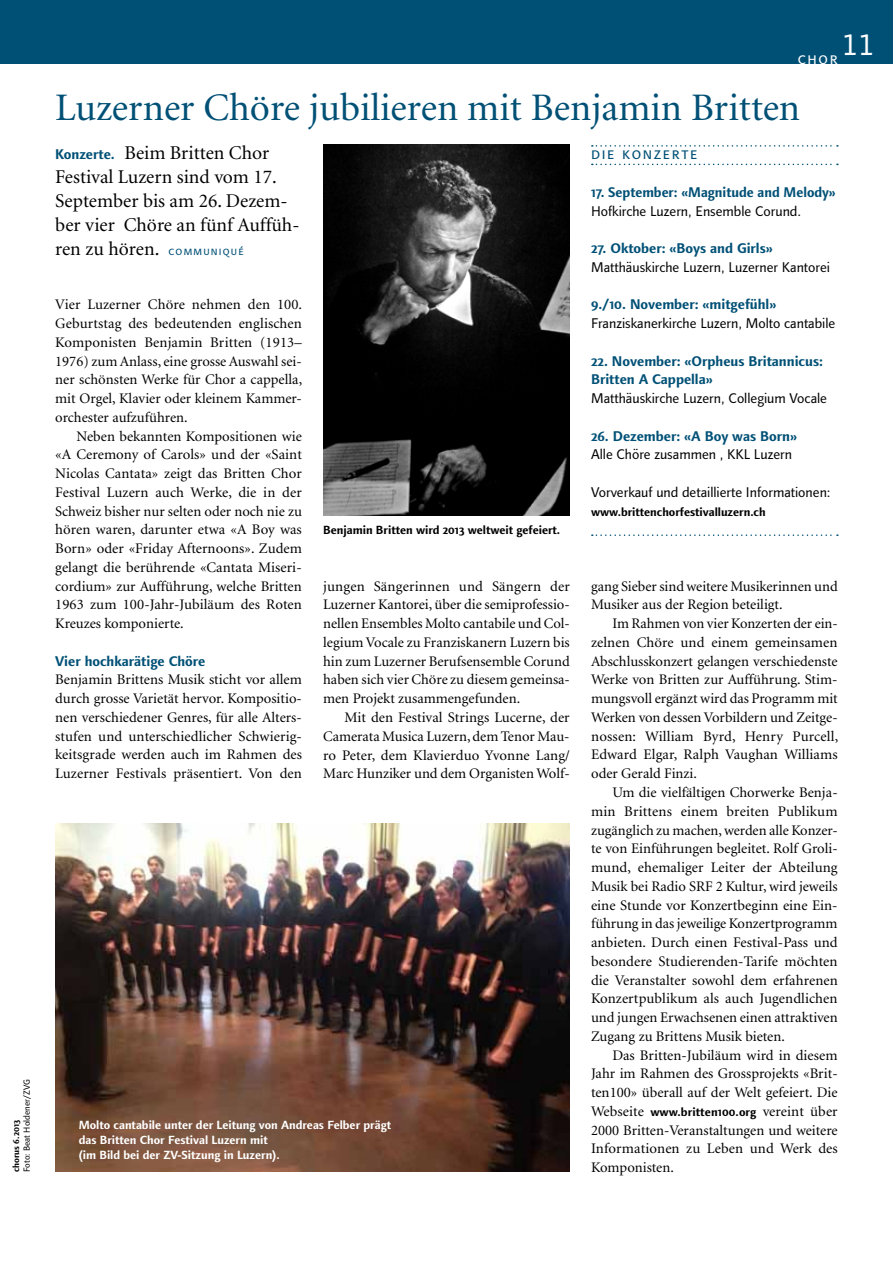
<style>
.page{position:relative;width:893px;height:1263px;background:#fff}
.page>*{position:absolute;margin:0;border:0;box-sizing:border-box;transform-origin:0 0}
.t1{font:39px "Minion LT";color:#005076}
.t2{font:31.5px "Linotype Finnegan";color:#fff}
.t3{font:19.5px/24px "Minion LT";color:#000}
.t4{font:16.5px "Linotype Finnegan SC";letter-spacing:.1em;color:#005076}
.t5{font:16.5px "Linotype Finnegan SC";color:#fff}
.t6{font:14.7px/18.8px "Minion LT";color:#000;text-align:justify}
.t7{font:14.25px "Linotype Finnegan Os F";color:#000}
.t8{font:700 14.25px/18.8px "Linotype Finnegan Os F";color:#005076}
.t9{font:700 12px/15px "Linotype Finnegan Os F";color:#fff}
.t10{font:700 12px "Linotype Finnegan Os F";color:#000}
.t11{font:9px "Linotype Finnegan Os F";color:#000}
.t12{font:700 9px "Linotype Finnegan Os F";color:#000}
.s1{font-family:"Linotype Finnegan Os F";font-weight:700;font-size:14.25px;color:#005076}
.s2{font-family:"Linotype Finnegan SC";font-size:12px;color:#005076}
.s3{font-family:"Linotype Finnegan Os F";font-weight:700;font-size:12px}
</style>
<div class="page">
<div style="left:0;top:0;width:893px;height:64px;background:#005076"></div>
<img style="left:323px;top:145px;width:247px;height:371px">
<svg style="left:592px;top:145px;width:246px;height:2px"></svg>
<svg style="left:592px;top:164px;width:246px;height:1px"></svg>
<svg style="left:592px;top:534px;width:246px;height:2px"></svg>
<img style="left:55px;top:823px;width:515px;height:349px">
<p class="t11" style="left:22px;top:1172px;width:94px;rotate:-90deg">Foto: Beat Holdener/ZVG</p>
<p class="t12" style="left:11px;top:1172px;width:53px;rotate:-90deg">chorus 6.2013</p>
<h2 class="t2" style="left:842px;top:26px;width:34px">11</h2>
<p class="t5" style="left:798px;top:49px;width:41px">chor</p>
<h1 class="t1" style="left:55px;top:89px;width:746px">Luzerner Chöre jubilieren mit Benjamin Britten</h1>
<h3 class="t3" style="left:55px;top:142px;width:246px"><span class="s1">Konzerte.</span> Beim Britten Chor<br>Festival Luzern sind vom 17.<br>September bis am 26. Dezem&shy;ber vier Chöre an fünf Auffüh&shy;ren zu hören. <span class="s2">communiqué</span></h3>
<p class="t4" style="left:591px;top:144px;width:108px">die konzerte</p>
<p class="t8" style="left:591px;top:183px;width:246px">17. September: «Magnitude and Melody»</p>
<p class="t7" style="left:591px;top:203px;width:212px">Hofkirche Luzern, Ensemble Corund.</p>
<p class="t8" style="left:591px;top:239px;width:183px">27. Oktober: «Boys and Girls»</p>
<p class="t7" style="left:591px;top:259px;width:240px">Matthäuskirche Luzern, Luzerner Kantorei</p>
<p class="t8" style="left:591px;top:295px;width:187px">9./10. November: «mitgefühl»</p>
<p class="t7" style="left:591px;top:315px;width:246px">Franziskanerkirche Luzern, Molto cantabile</p>
<p class="t8" style="left:591px;top:352px;width:233px">22. November: «Orpheus Britannicus:<br>Britten A Cappella»</p>
<p class="t7" style="left:591px;top:390px;width:238px">Matthäuskirche Luzern, Collegium Vocale</p>
<p class="t8" style="left:591px;top:427px;width:207px">26. Dezember: «A Boy was Born»</p>
<p class="t7" style="left:591px;top:446px;width:202px">Alle Chöre zusammen , KKL Luzern</p>
<p class="t7" style="left:591px;top:484px;width:241px">Vorverkauf und detaillierte Informationen:</p>
<p class="t10" style="left:591px;top:505px;width:176px">www.brittenchorfestivalluzern.ch</p>
<p class="t6" style="left:55px;top:296px;width:248px">Vier Luzerner Chöre nehmen den 100.<br>Geburtstag des bedeutenden englischen Komponisten Benjamin Britten (1913– 1976) zum Anlass, eine grosse Auswahl sei&shy;ner schönsten Werke für Chor a cappella, mit Orgel, Klavier oder kleinem Kammer&shy;orchester aufzuführen.</p>
<p class="t6" style="left:55px;top:427px;width:248px;text-indent:21px">Neben bekannten Kompositionen wie «A Ceremony of Carols» und der «Saint Nicolas Cantata» zeigt das Britten Chor Festival Luzern auch Werke, die in der Schweiz bisher nur selten oder noch nie zu hören waren, darunter etwa «A Boy was Born» oder «Friday Afternoons». Zudem gelangt die berührende «Cantata Miseri&shy;cordium» zur Aufführung, welche Britten 1963 zum 100-Jahr-Jubiläum des Roten Kreuzes komponierte.</p>
<p class="t8" style="left:55px;top:652px;width:152px">Vier hochkarätige Chöre</p>
<p class="t6" style="left:55px;top:671px;width:248px">Benjamin Brittens Musik sticht vor allem durch grosse Varietät hervor. Kompositio&shy;nen verschiedener Genres, für alle Alters&shy;stufen und unterschiedlicher Schwierig&shy;keitsgrade werden auch im Rahmen des Luzerner Festivals präsentiert. Von den</p>
<p class="t10" style="left:323px;top:523px;width:239px">Benjamin Britten wird 2013 weltweit gefeiert.</p>
<p class="t6" style="left:591px;top:577px;width:248px">gang Sieber sind weitere Musikerinnen und<br>Musiker aus der Region beteiligt.</p>
<p class="t6" style="left:591px;top:615px;width:249px;text-indent:21px">Im Rahmen von vier Konzerten der ein&shy;zelnen Chöre und einem gemeinsamen Abschlusskonzert gelangen verschiedenste Werke von Britten zur Aufführung. Stim&shy;mungsvoll ergänzt wird das Programm mit Werken von dessen Vorbildern und Zeitge&shy;nossen: William Byrd, Henry Purcell, Edward Elgar, Ralph Vaughan Williams oder Gerald Finzi.</p>
<p class="t6" style="left:591px;top:783px;width:248px;text-indent:21px">Um die vielfältigen Chorwerke Benja&shy;min Brittens einem breiten Publikum zugänglich zu machen, werden alle Konzer&shy;te von Einführungen begleitet. Rolf Groli&shy;mund, ehemaliger Leiter der Abteilung Musik bei Radio SRF 2 Kultur, wird jeweils eine Stunde vor Konzertbeginn eine Ein&shy;führung in das jeweilige Konzertprogramm anbieten. Durch einen Festival-Pass und besondere Studierenden-Tarife möchten die Veranstalter sowohl dem erfahrenen Konzertpublikum als auch Jugendlichen und jungen Erwachsenen einen attraktiven Zugang zu Brittens Musik bieten.</p>
<p class="t6" style="left:591px;top:1046px;width:248px;text-indent:21px">Das Britten-Jubiläum wird in diesem Jahr im Rahmen des Grossprojekts «Brit&shy;ten100» überall auf der Welt gefeiert. Die Webseite <span class="s3">www.britten100.org</span> vereint über 2000 Britten-Veranstaltungen und weitere Informationen zu Leben und Werk des Komponisten.</p>
<p class="t6" style="left:323px;top:577px;width:248px">jungen Sängerinnen und Sängern der Luzerner Kantorei, über die semiprofessio&shy;nellen Ensembles Molto cantabile und Col&shy;legium Vocale zu Franziskanern Luzern bis hin zum Luzerner Berufsensemble Corund haben sich vier Chöre zu diesem gemeinsa&shy;men Projekt zusammengefunden.</p>
<p class="t6" style="left:323px;top:708px;width:248px;text-indent:21px">Mit den Festival Strings Lucerne, der Camerata Musica Luzern, dem Tenor Mau&shy;ro Peter, dem Klavierduo Yvonne Lang/ Marc Hunziker und dem Organisten Wolf-</p>
<p class="t9" style="left:79px;top:1118px;width:314px">Molto cantabile unter der Leitung von Andreas Felber prägt das Britten Chor Festival Luzern mit<br>(im Bild bei der ZV-Sitzung in Luzern).</p>
</div>
